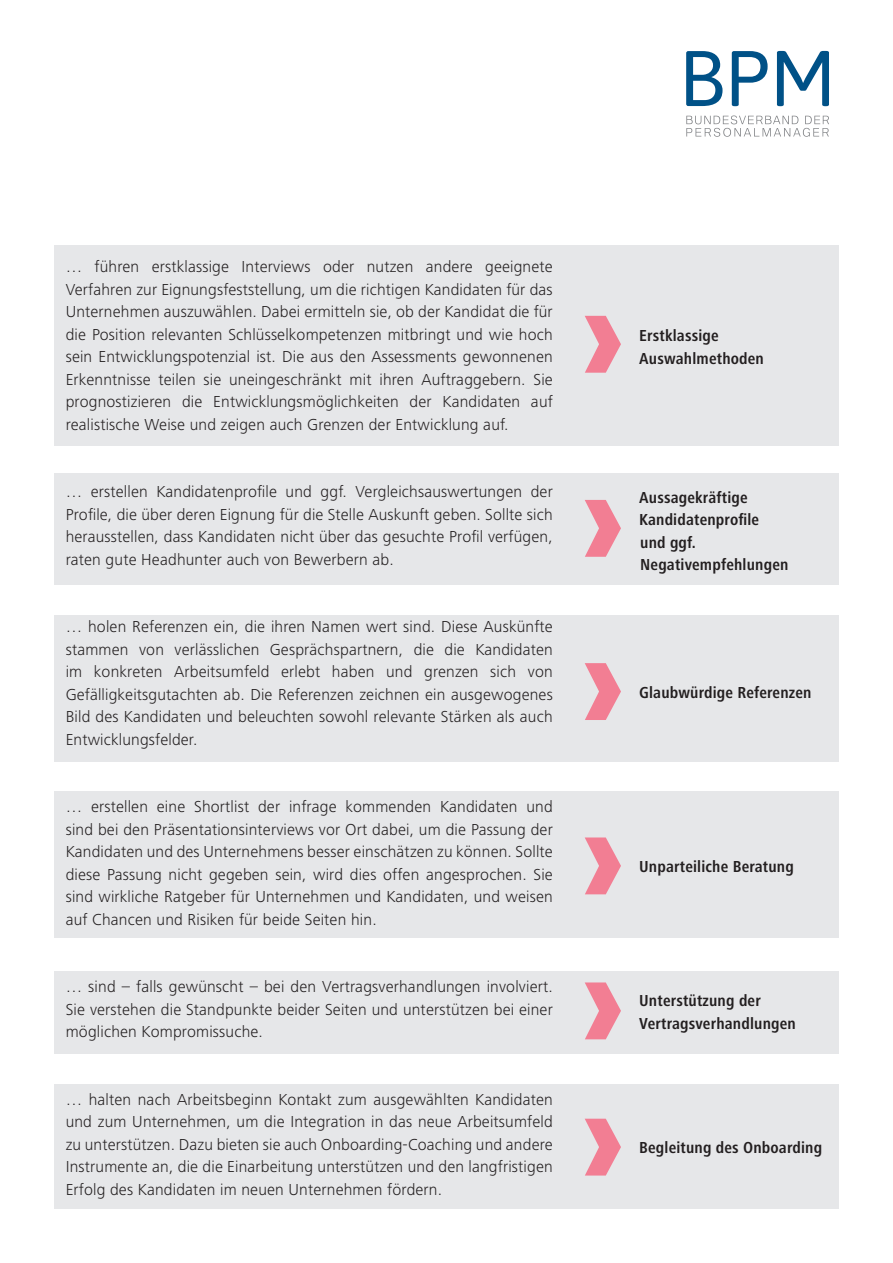
<style>
.page{position:relative;width:893px;height:1263px;background:#fff}
.page>*{position:absolute;margin:0;border:0;box-sizing:border-box;transform-origin:0 0}
.BPM_STUDIE_FLIESS{font:900 condensed 136.95px "Frutiger Next LT";color:#f27e93}
.BPM_STUDIE_FLIESS-2{font:300 16.5px/22.5px "Frutiger Next LT";letter-spacing:.01em;color:#231f20;text-align:justify}
.BPM_STUDIE_FLIESS-3{font:700 condensed 16.5px/22.5px "Frutiger Next LT";letter-spacing:.01em;color:#231f20}
</style>
<div class="page">
<svg style="left:686px;top:116px;width:143px;height:21px"></svg>
<svg style="left:686px;top:51px;width:36px;height:55px"></svg>
<svg style="left:732px;top:51px;width:36px;height:55px"></svg>
<svg style="left:777px;top:51px;width:52px;height:55px"></svg>
<div style="left:54px;top:245px;width:785px;height:201px;background:#e6e7e9"></div>
<div style="left:54px;top:473px;width:785px;height:112px;background:#e6e7e9"></div>
<div style="left:54px;top:615px;width:785px;height:146px;background:#e6e7e9"></div>
<div style="left:54px;top:791px;width:785px;height:147px;background:#e6e7e9"></div>
<div style="left:54px;top:971px;width:785px;height:83px;background:#e6e7e9"></div>
<div style="left:54px;top:1084px;width:785px;height:125px;background:#e6e7e9"></div>
<p class="BPM_STUDIE_FLIESS-2" style="left:66px;top:256px;width:489px">… führen erstklassige Interviews oder nutzen andere geeignete Verfahren zur Eignungsfeststellung, um die richtigen Kandidaten für das Unternehmen auszuwählen. Dabei ermitteln sie, ob der Kandidat die für die Position relevanten Schlüsselkompetenzen mitbringt und wie hoch sein Entwicklungspotenzial ist. Die aus den Assessments gewonnenen Erkenntnisse teilen sie uneingeschränkt mit ihren Auftraggebern. Sie prognostizieren die Entwicklungsmöglichkeiten der Kandidaten auf realistische Weise und zeigen auch Grenzen der Entwicklung auf.</p>
<p class="BPM_STUDIE_FLIESS-2" style="left:66px;top:481px;width:489px">… erstellen Kandidatenprofile und ggf. Vergleichsauswertungen der Profile, die über deren Eignung für die Stelle Auskunft geben. Sollte sich herausstellen, dass Kandidaten nicht über das gesuchte Profil verfügen, raten gute Headhunter auch von Bewerbern ab.</p>
<p class="BPM_STUDIE_FLIESS-2" style="left:66px;top:616px;width:489px">… holen Referenzen ein, die ihren Namen wert sind. Diese Auskünfte stammen von verlässlichen Gesprächspartnern, die die Kandidaten im konkreten Arbeitsumfeld erlebt haben und grenzen sich von Gefälligkeitsgutachten ab. Die Referenzen zeichnen ein ausgewogenes Bild des Kandidaten und beleuchten sowohl relevante Stärken als auch Entwicklungsfelder.</p>
<p class="BPM_STUDIE_FLIESS-2" style="left:66px;top:796px;width:489px">… erstellen eine Shortlist der infrage kommenden Kandidaten und sind bei den Präsentationsinterviews vor Ort dabei, um die Passung der Kandidaten und des Unternehmens besser einschätzen zu können. Sollte diese Passung nicht gegeben sein, wird dies offen angesprochen. Sie sind wirkliche Ratgeber für Unternehmen und Kandidaten, und weisen auf Chancen und Risiken für beide Seiten hin.</p>
<p class="BPM_STUDIE_FLIESS-2" style="left:66px;top:976px;width:489px">… sind – falls gewünscht – bei den Vertragsverhandlungen involviert.<br>Sie verstehen die Standpunkte beider Seiten und unterstützen bei einer möglichen Kompromissuche.</p>
<p class="BPM_STUDIE_FLIESS-2" style="left:66px;top:1088px;width:489px">… halten nach Arbeitsbeginn Kontakt zum ausgewählten Kandidaten und zum Unternehmen, um die Integration in das neue Arbeitsumfeld zu unterstützen. Dazu bieten sie auch Onboarding-Coaching und andere Instrumente an, die die Einarbeitung unterstützen und den langfristigen Erfolg des Kandidaten im neuen Unternehmen fördern.</p>
<p class="BPM_STUDIE_FLIESS" style="left:583px;top:257px;width:44px">›</p>
<p class="BPM_STUDIE_FLIESS-3" style="left:639px;top:324px;width:126px">Erstklassige<br>Auswahlmethoden</p>
<p class="BPM_STUDIE_FLIESS" style="left:583px;top:441px;width:44px">›</p>
<p class="BPM_STUDIE_FLIESS-3" style="left:639px;top:486px;width:110px">Aussagekräftige</p>
<p class="BPM_STUDIE_FLIESS-3" style="left:639px;top:509px;width:121px">Kandidatenprofile</p>
<p class="BPM_STUDIE_FLIESS-3" style="left:640px;top:531px;width:57px">und ggf.</p>
<p class="BPM_STUDIE_FLIESS-3" style="left:640px;top:554px;width:150px">Negativempfehlungen</p>
<p class="BPM_STUDIE_FLIESS" style="left:583px;top:604px;width:44px">›</p>
<p class="BPM_STUDIE_FLIESS-3" style="left:639px;top:681px;width:174px">Glaubwürdige Referenzen</p>
<p class="BPM_STUDIE_FLIESS" style="left:583px;top:779px;width:44px">›</p>
<p class="BPM_STUDIE_FLIESS-3" style="left:639px;top:855px;width:156px">Unparteiliche Beratung</p>
<p class="BPM_STUDIE_FLIESS" style="left:583px;top:924px;width:44px">›</p>
<p class="BPM_STUDIE_FLIESS-3" style="left:639px;top:990px;width:158px">Unterstützung der<br>Vertragsverhandlungen</p>
<p class="BPM_STUDIE_FLIESS" style="left:583px;top:1060px;width:44px">›</p>
<p class="BPM_STUDIE_FLIESS-3" style="left:639px;top:1136px;width:184px">Begleitung des Onboarding</p>
</div>
